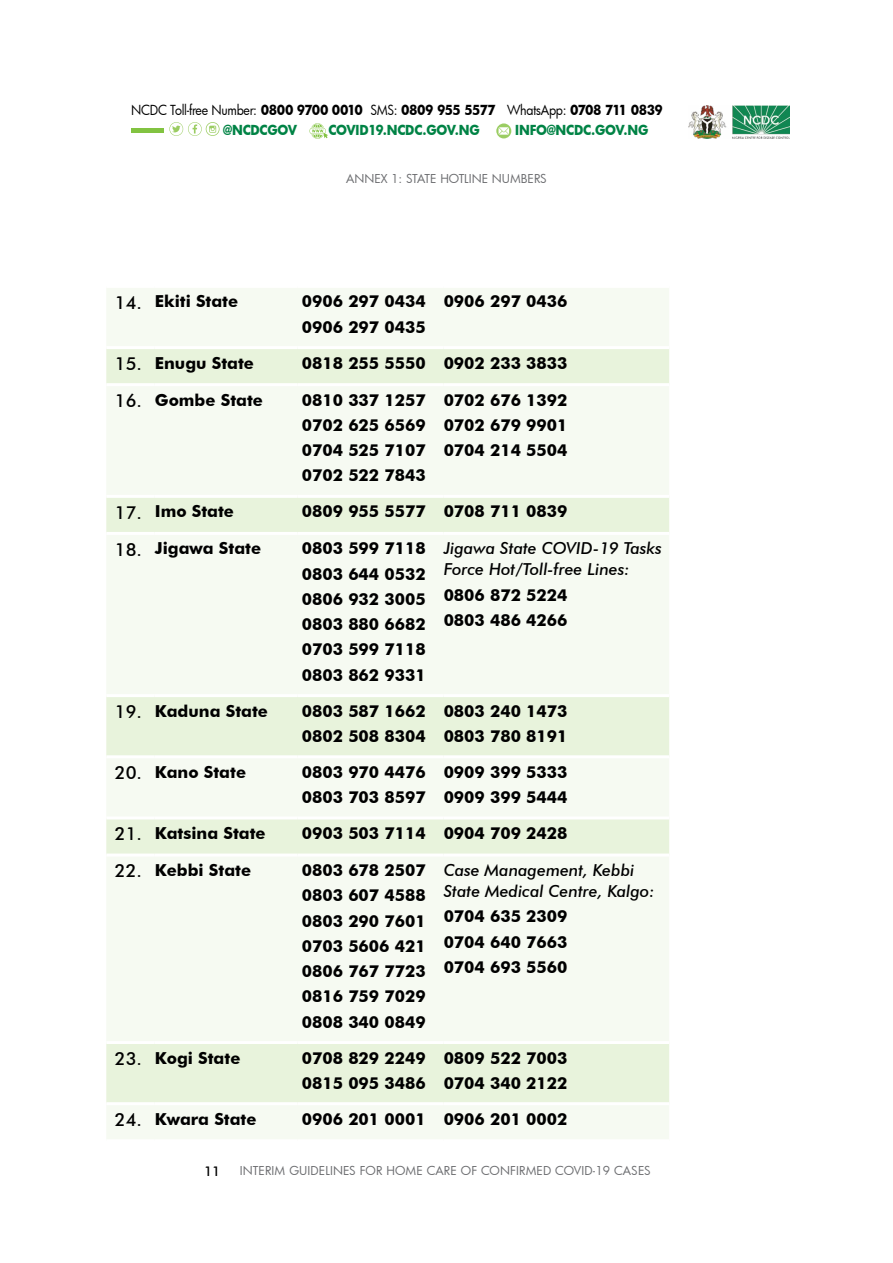
<style>
.page{position:relative;width:893px;height:1263px;background:#fff}
.page>*{position:absolute;margin:0;border:0;box-sizing:border-box;transform-origin:0 0}
.t1{font:700 16.5px/25.2px "Futura BT";color:#000}
.t2{font:italic 500 16.5px/21px "Futura BT";color:#000}
.t3{font:700 13.5px/19.8px "Futura";letter-spacing:-.045em;color:#000;scale:.91 1}
.t4{font:700 13.5px "Futura";letter-spacing:-.025em;color:#008345;scale:.91 1}
.t5{font:500 13.5px "Futura BT";color:#000}
.t6{font:12px "Futura";letter-spacing:.01em;color:#6d6e71}
.s1{font-weight:400}
.s2{color:#008345}
.s3{font-weight:500;font-size:18px}
</style>
<div class="page">
<img style="left:688px;top:105px;width:101px;height:34px">
<hr style="left:131px;top:129px;width:33px;height:4px;background:#82c341">
<svg style="left:309px;top:123px;width:19px;height:16px"></svg>
<svg style="left:496px;top:123px;width:15px;height:16px"></svg>
<svg style="left:169px;top:122px;width:51px;height:14px"></svg>
<div style="left:107px;top:288px;width:562px;height:851px;background:#f6faf2"></div>
<svg style="left:106px;top:349px;width:563px;height:753px;fill:#f6faf2"></svg>
<hr style="left:106px;top:346px;width:49px;height:3px;background:#fff">
<hr style="left:155px;top:346px;width:143px;height:3px;background:#fff">
<hr style="left:298px;top:346px;width:146px;height:3px;background:#fff">
<hr style="left:444px;top:346px;width:225px;height:3px;background:#fff">
<hr style="left:106px;top:383px;width:49px;height:3px;background:#fff">
<hr style="left:155px;top:383px;width:143px;height:3px;background:#fff">
<hr style="left:298px;top:383px;width:146px;height:3px;background:#fff">
<hr style="left:444px;top:383px;width:225px;height:3px;background:#fff">
<hr style="left:106px;top:495px;width:49px;height:3px;background:#fff">
<hr style="left:155px;top:495px;width:143px;height:3px;background:#fff">
<hr style="left:298px;top:495px;width:146px;height:3px;background:#fff">
<hr style="left:444px;top:495px;width:225px;height:3px;background:#fff">
<hr style="left:106px;top:532px;width:49px;height:3px;background:#fff">
<hr style="left:155px;top:532px;width:143px;height:3px;background:#fff">
<hr style="left:298px;top:532px;width:146px;height:3px;background:#fff">
<hr style="left:444px;top:532px;width:225px;height:3px;background:#fff">
<hr style="left:106px;top:694px;width:49px;height:3px;background:#fff">
<hr style="left:155px;top:694px;width:143px;height:3px;background:#fff">
<hr style="left:298px;top:694px;width:146px;height:3px;background:#fff">
<hr style="left:444px;top:694px;width:225px;height:3px;background:#fff">
<hr style="left:106px;top:755px;width:49px;height:3px;background:#fff">
<hr style="left:155px;top:755px;width:143px;height:3px;background:#fff">
<hr style="left:298px;top:755px;width:146px;height:3px;background:#fff">
<hr style="left:444px;top:755px;width:225px;height:3px;background:#fff">
<hr style="left:106px;top:816px;width:49px;height:3px;background:#fff">
<hr style="left:155px;top:816px;width:143px;height:3px;background:#fff">
<hr style="left:298px;top:816px;width:146px;height:3px;background:#fff">
<hr style="left:444px;top:816px;width:225px;height:3px;background:#fff">
<hr style="left:106px;top:853px;width:49px;height:3px;background:#fff">
<hr style="left:155px;top:853px;width:143px;height:3px;background:#fff">
<hr style="left:298px;top:853px;width:146px;height:3px;background:#fff">
<hr style="left:444px;top:853px;width:225px;height:3px;background:#fff">
<hr style="left:106px;top:1041px;width:49px;height:3px;background:#fff">
<hr style="left:155px;top:1041px;width:143px;height:3px;background:#fff">
<hr style="left:298px;top:1041px;width:146px;height:3px;background:#fff">
<hr style="left:444px;top:1041px;width:225px;height:3px;background:#fff">
<hr style="left:106px;top:1102px;width:49px;height:3px;background:#fff">
<hr style="left:155px;top:1102px;width:143px;height:3px;background:#fff">
<hr style="left:298px;top:1102px;width:146px;height:3px;background:#fff">
<hr style="left:444px;top:1102px;width:225px;height:3px;background:#fff">
<p class="t3" style="left:223px;top:100px;width:485px;text-indent:-92px"><span class="s1">N CDC TOLL-FREE N UMBER:</span> 0800 9700 0010 <span class="s1">SMS :</span> 0809 955 5577 <span class="s1">WHATSAPP:</span> 0708 711 0839 <span class="s2">@NCDCGOV</span></p>
<p class="t4" style="left:328px;top:120px;width:75px">COVID19.NCDC</p>
<p class="t4" style="left:422px;top:120px;width:64px">.GOV.NG</p>
<p class="t4" style="left:515px;top:120px;width:55px">INFO@NCDC</p>
<p class="t4" style="left:591px;top:120px;width:64px">.GOV.NG</p>
<p class="t6" style="left:346px;top:170px;width:18px">ANNE</p>
<p class="t6" style="left:381px;top:170px;width:39px">X 1: STATE</p>
<p class="t6" style="left:440px;top:170px;width:16px">HOTLINE</p>
<p class="t6" style="left:492px;top:170px;width:19px">NUMBERS</p>
<p class="t1" style="left:115px;top:289px;width:125px"><span class="s3">14.</span> Ekiti State</p>
<p class="t1" style="left:302px;top:289px;width:125px">0906 297 0434<br>0906 297 0435</p>
<p class="t1" style="left:444px;top:289px;width:125px">0906 297 0436</p>
<p class="t1" style="left:115px;top:350px;width:141px"><span class="s3">15.</span> Enugu State</p>
<p class="t1" style="left:302px;top:350px;width:267px">0818 255 5550 0902 233 3833</p>
<p class="t1" style="left:115px;top:387px;width:150px"><span class="s3">16.</span> Gombe State</p>
<p class="t1" style="left:302px;top:387px;width:125px;text-align:justify">0810 337 1257<br>0702 625 6569<br>0704 525 7107<br>0702 522 7843</p>
<p class="t1" style="left:444px;top:387px;width:125px;text-align:justify">0702 676 1392<br>0702 679 9901<br>0704 214 5504</p>
<p class="t1" style="left:115px;top:499px;width:121px"><span class="s3">17.</span> Imo State</p>
<p class="t1" style="left:302px;top:499px;width:267px">0809 955 5577 0708 711 0839</p>
<p class="t1" style="left:115px;top:536px;width:148px"><span class="s3">18.</span> Jigawa State</p>
<p class="t1" style="left:302px;top:536px;width:125px;text-align:justify">0803 599 7118<br>0803 644 0532<br>0806 932 3005<br>0803 880 6682<br>0703 599 7118<br>0803 862 9331</p>
<p class="t2" style="left:444px;top:538px;width:220px">Jigawa State Covid-19 Tasks<br>Force Hot/Toll-free Lines:</p>
<p class="t1" style="left:444px;top:582px;width:125px">0806 872 5224<br>0803 486 4266</p>
<p class="t1" style="left:115px;top:698px;width:155px"><span class="s3">19.</span> Kaduna State</p>
<p class="t1" style="left:302px;top:698px;width:125px">0803 587 1662<br>0802 508 8304</p>
<p class="t1" style="left:444px;top:698px;width:125px">0803 240 1473<br>0803 780 8191</p>
<p class="t1" style="left:115px;top:759px;width:133px"><span class="s3">20.</span> Kano State</p>
<p class="t1" style="left:302px;top:759px;width:125px">0803 970 4476<br>0803 703 8597</p>
<p class="t1" style="left:444px;top:759px;width:125px">0909 399 5333<br>0909 399 5444</p>
<p class="t1" style="left:115px;top:820px;width:152px"><span class="s3">21.</span> Katsina State</p>
<p class="t1" style="left:302px;top:820px;width:267px">0903 503 7114 0904 709 2428</p>
<p class="t1" style="left:115px;top:857px;width:138px"><span class="s3">22.</span> Kebbi State</p>
<p class="t1" style="left:302px;top:857px;width:125px;text-align:justify">0803 678 2507<br>0803 607 4588<br>0803 290 7601<br>0703 5606 421<br>0806 767 7723<br>0816 759 7029<br>0808 340 0849</p>
<p class="t2" style="left:444px;top:859px;width:212px">Case Management, Kebbi<br>State Medical Centre, Kalgo:</p>
<p class="t1" style="left:444px;top:904px;width:125px;text-align:justify">0704 635 2309<br>0704 640 7663<br>0704 693 5560</p>
<p class="t1" style="left:115px;top:1045px;width:127px"><span class="s3">23.</span> Kogi State</p>
<p class="t1" style="left:302px;top:1045px;width:125px">0708 829 2249<br>0815 095 3486</p>
<p class="t1" style="left:444px;top:1045px;width:125px">0809 522 7003<br>0704 340 2122</p>
<p class="t1" style="left:115px;top:1106px;width:143px"><span class="s3">24.</span> Kwara State</p>
<p class="t1" style="left:302px;top:1106px;width:267px">0906 201 0001 0906 201 0002</p>
<p class="t5" style="left:204px;top:1163px;width:18px">11</p>
<p class="t6" style="left:240px;top:1162px;width:413px">INTERIM GUI DELINES FOR HOME CARE OF CONFI RMED COVID-19 CASES</p>
</div>
